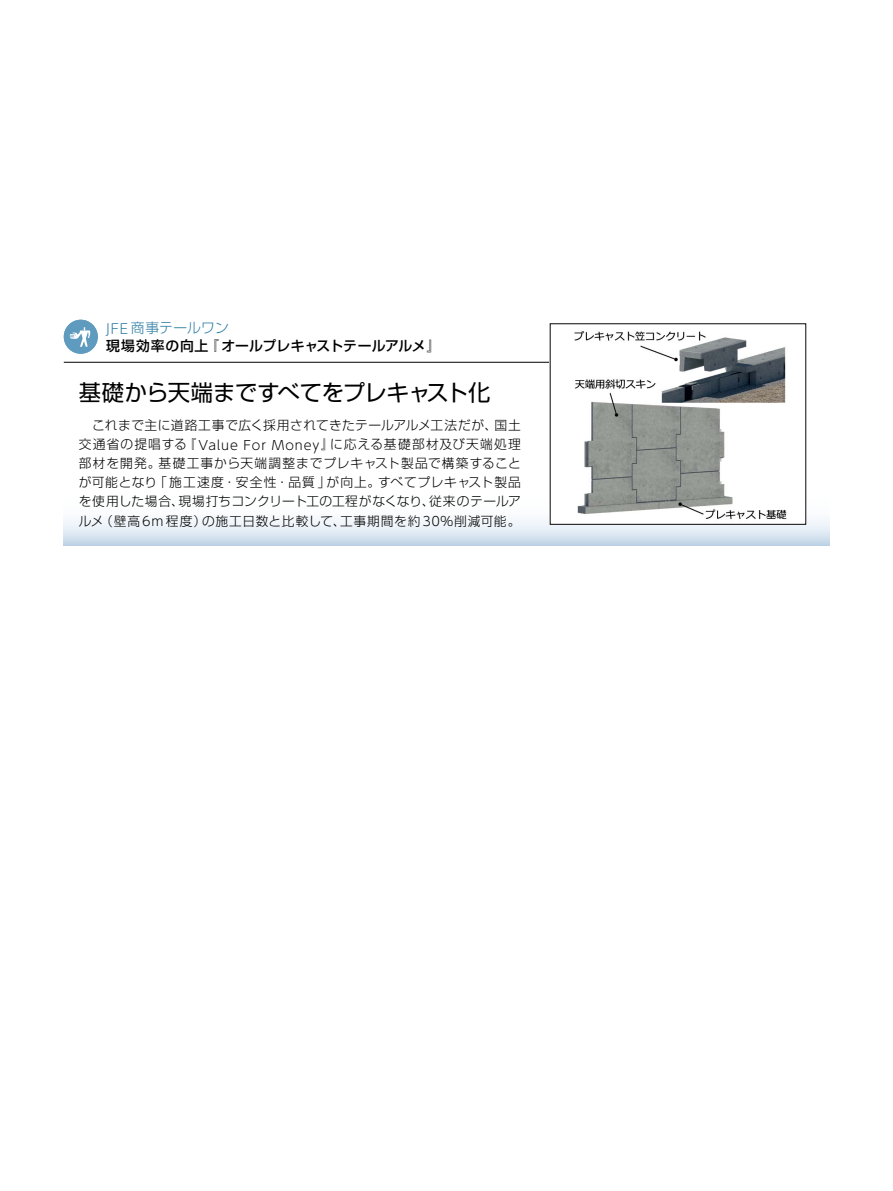
<style>
.page{position:relative;width:893px;height:1191px;background:#fff}
.page>*{position:absolute;margin:0;border:0;box-sizing:border-box;transform-origin:0 0}
._02_タイトル{font:22.35px "Shin Go Pr 6 N";letter-spacing:-.015em;color:#000}
._02_商品名{font:500 13.8px "Shin Go Pr 6 N";letter-spacing:.01em;color:#000}
._02_社名{font:300 13.8px "Shin Go Pr 6 N";letter-spacing:.015em;color:#307fa3}
._02_本文{font:300 12.75px/19.2px "Shin Go Pr 6 N";letter-spacing:.03em;color:#000;text-align:justify}
.s1{font-family:"MO Clear Tone SG"}
</style>
<div class="page">
<svg style="left:64px;top:460px;width:765px;height:85px"></svg>
<hr style="left:64px;top:362px;width:506px;height:1px;background:#000">
<div style="left:64px;top:320px;width:34px;height:34px;background:#5f9abf;border-radius:50%"></div>
<svg style="left:69px;top:327px;width:21px;height:20px"></svg>
<img style="left:552px;top:331px;width:252px;height:191px">
<p class="_02_社名" style="left:106px;top:317px;width:124px"><span class="s1">JFE</span> 商事テールワン</p>
<p class="_02_商品名" style="left:106px;top:334px;width:336px">現場効率の向上『オールプレキャストテールアルメ』</p>
<p class="_02_タイトル" style="left:79px;top:374px;width:413px">基礎から天端まですべてをプレキャスト化</p>
<p class="_02_本文" style="left:79px;top:414px;width:444px">　これまで主に道路工事で広く採用されてきたテールアルメ工法だが、国土交通省の提唱する『 <span class="s1">Value For Money</span>』に応える基礎部材及び天端処理部材を開発。基礎工事から天端調整までプレキャスト製品で構築することが可能となり「施工速度・安全性・品質」が向上。すべてプレキャスト製品を使用した場合、現場打ちコンクリート工の工程がなくなり、従来のテールアルメ（壁高 <span class="s1">6m</span> 程度）の施工日数と比較して、工事期間を約 <span class="s1">30</span>％削減可能。</p>
</div>
